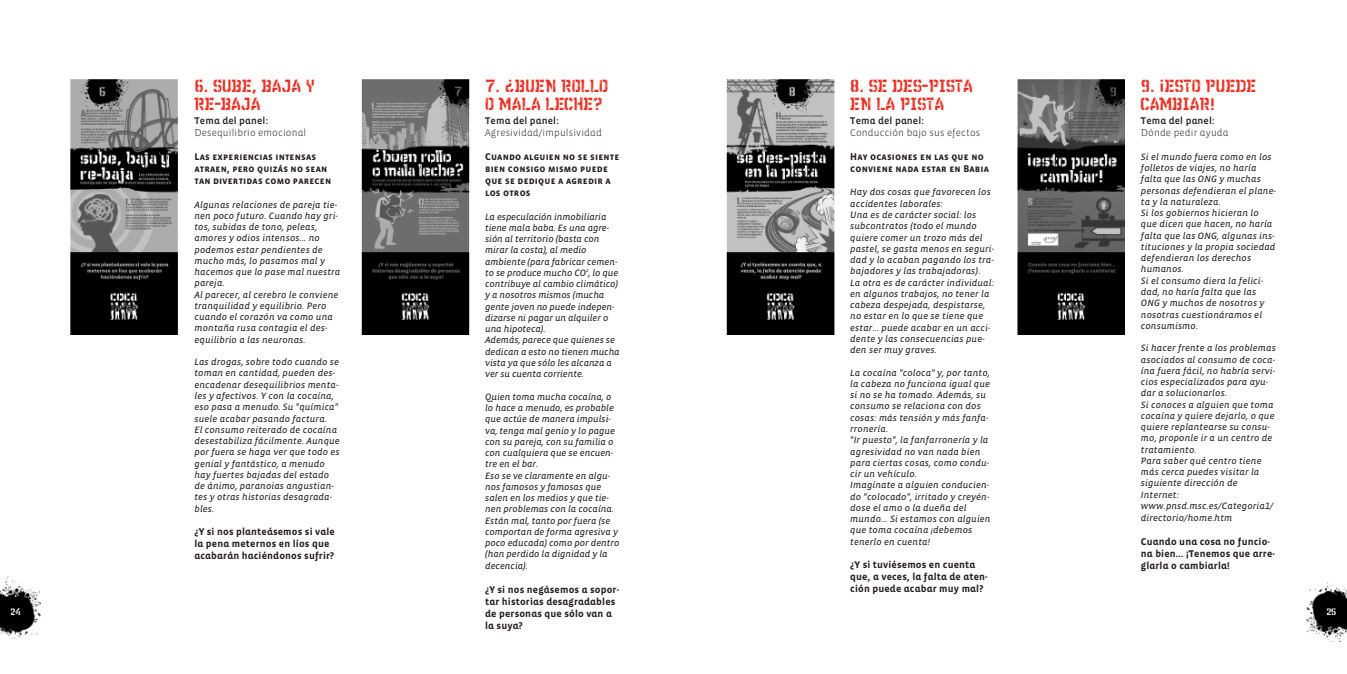
<style>
.page{position:relative;width:1347px;height:674px;background:#fff}
.page>*{position:absolute;margin:0;border:0;box-sizing:border-box;transform-origin:0 0}
.t1{font:15px/18px "WC Wunderbach Paint Bta";letter-spacing:.02em;color:#ee2e22}
.t2{font:700 10px/12px "Vista Sans Alt";letter-spacing:.015em;color:#231f20}
.t3{font:10px/12px "Vista Sans SC Bold";letter-spacing:.015em;color:#231f20}
.t4{font:300 10px "Vista Sans Alt";letter-spacing:.015em;color:#231f20}
.t5{font:10px "Vista Sans Alt Med";letter-spacing:.015em;color:#231f20}
.t6{font:9.38px/11.2px "Vista Sans Alt Reg Ita";letter-spacing:.015em;color:#231f20}
.t7{font:9.38px/11.2px "Vista Sans Alt Reg Ita";letter-spacing:-.005em;color:#231f20}
.t8{font:8.12px "WC Wunderbach Paint Bta";color:#fff}
</style>
<div class="page">
<img style="left:0;top:576px;width:40px;height:62px">
<img style="left:1306px;top:582px;width:40px;height:59px">
<img style="left:71px;top:79px;width:107px;height:255px">
<img style="left:361px;top:79px;width:108px;height:255px">
<img style="left:726px;top:79px;width:108px;height:255px">
<div style="left:1017px;top:79px;width:112px;height:263px;background:linear-gradient(to right,#fff,#fff)"></div>
<img style="left:1017px;top:79px;width:107px;height:255px">
<h1 class="t1" style="left:194px;top:78px;width:122px">6. SUBE, BAJA Y<br>RE-BAJA</h1>
<p class="t5" style="left:194px;top:114px;width:75px">Tema del panel:</p>
<p class="t4" style="left:194px;top:126px;width:113px">Desequilibrio emocional</p>
<p class="t3" style="left:194px;top:151px;width:138px">Las experiencias intensas atraen, pero quizás no sean tan divertidas como parecen</p>
<p class="t6" style="left:194px;top:198px;width:147px">Algunas relaciones de pareja tie&shy;nen poco futuro. Cuando hay gri&shy;tos, subidas de tono, peleas, amores y odios intensos... no podemos estar pendientes de mucho más, lo pasamos mal y hacemos que lo pase mal nuestra pareja.<br>Al parecer, al cerebro le conviene tranquilidad y equilibrio. Pero cuando el corazón va como una montaña rusa contagia el des&shy;equilibrio a las neuronas.</p>
<p class="t6" style="left:194px;top:356px;width:147px">Las drogas, sobre todo cuando se toman en cantidad, pueden des&shy;encadenar desequilibrios menta&shy;les y afectivos. Y con la cocaína, eso pasa a menudo. Su "química" suele acabar pasando factura.<br>El consumo reiterado de cocaína desestabiliza fácilmente. Aunque por fuera se haga ver que todo es genial y fantástico, a menudo hay fuertes bajadas del estado de ánimo, paranoias angustian&shy;tes y otras historias desagrada&shy;bles.</p>
<p class="t2" style="left:194px;top:525px;width:142px">¿Y si nos planteásemos si vale la pena meternos en líos que acabarán haciéndonos sufrir?</p>
<h1 class="t1" style="left:850px;top:78px;width:124px">8. SE DES-PISTA<br>EN LA PISTA</h1>
<p class="t5" style="left:850px;top:114px;width:75px">Tema del panel:</p>
<p class="t4" style="left:850px;top:126px;width:131px">Conducción bajo sus efectos</p>
<p class="t3" style="left:850px;top:151px;width:140px">Hay ocasiones en las que no conviene nada estar en Babia</p>
<p class="t6" style="left:850px;top:186px;width:145px">Hay dos cosas que favorecen los accidentes laborales:<br>Una es de carácter social: los subcontratos (todo el mundo quiere comer un trozo más del pastel, se gasta menos en seguri&shy;dad y lo acaban pagando los tra&shy;bajadores y las trabajadoras).<br>La otra es de carácter individual: en algunos trabajos, no tener la cabeza despejada, despistarse, no estar en lo que se tiene que estar... puede acabar en un acci&shy;dente y las consecuencias pue&shy;den ser muy graves.</p>
<p class="t6" style="left:850px;top:366px;width:142px">La cocaína "coloca" y, por tanto, la cabeza no funciona igual que si no se ha tomado. Además, su consumo se relaciona con dos cosas: más tensión y más fanfa&shy;rronería.<br>"Ir puesto", la fanfarronería y la agresividad no van nada bien para ciertas cosas, como condu&shy;cir un vehículo.<br>Imagínate a alguien conducien&shy;do "colocado", irritado y creyén&shy;dose el amo o la dueña del mundo... Si estamos con alguien que toma cocaína ¡debemos tenerlo en cuenta!</p>
<p class="t2" style="left:850px;top:558px;width:139px">¿Y si tuviésemos en cuenta que, a veces, la falta de aten&shy;ción puede acabar muy mal?</p>
<h1 class="t1" style="left:1140px;top:78px;width:117px">9. ¡ESTO PUEDE<br>CAMBIAR!</h1>
<p class="t5" style="left:1140px;top:114px;width:75px">Tema del panel:</p>
<p class="t4" style="left:1140px;top:127px;width:89px">Dónde pedir ayuda</p>
<p class="t6" style="left:1140px;top:151px;width:137px">Si el mundo fuera como en los folletos de viajes, no haría falta que las ONG y muchas personas defendieran el plane&shy;ta y la naturaleza.<br>Si los gobiernos hicieran lo que dicen que hacen, no haría falta que las ONG, algunas ins&shy;tituciones y la propia sociedad defendieran los derechos humanos.<br>Si el consumo diera la felici&shy;dad, no haría falta que las<br>ONG y muchos de nosotros y nosotras cuestionáramos el consumismo.</p>
<p class="t6" style="left:1140px;top:342px;width:136px">Si hacer frente a los problemas asociados al consumo de coca&shy;ína fuera fácil, no habría servi&shy;cios especializados para ayu&shy;dar a solucionarlos.<br>Si conoces a alguien que toma cocaína y quiere dejarlo, o que quiere replantearse su consu&shy;mo, proponle ir a un centro de tratamiento.<br>Para saber qué centro tiene más cerca puedes visitar la siguiente dirección de<br>Internet: www.pnsd.msc.es/Categoria1/ directorio/home.htm</p>
<p class="t2" style="left:1140px;top:535px;width:136px">Cuando una cosa no funcio&shy;na bien… ¡Tenemos que arre&shy;glarla o cambiarla!</p>
<h1 class="t1" style="left:485px;top:78px;width:125px">7. ¿BUEN ROLLO<br>O MALA LECHE?</h1>
<p class="t5" style="left:485px;top:114px;width:75px">Tema del panel:</p>
<p class="t4" style="left:485px;top:126px;width:118px">Agresividad/impulsividad</p>
<p class="t3" style="left:485px;top:151px;width:136px">Cuando alguien no se siente bien consigo mismo puede que se dedique a agredir a los otros</p>
<p class="t7" style="left:485px;top:210px;width:136px">La especulación inmobiliaria tiene mala baba. Es una agre&shy;sión al territorio (basta con mirar la costa), al medio ambiente (para fabricar cemen&shy;to se produce mucho CO<sup>2</sup>, lo que contribuye al cambio climático) y a nosotros mismos (mucha gente joven no puede indepen&shy;dizarse ni pagar un alquiler o una hipoteca).<br>Además, parece que quienes se dedican a esto no tienen mucha vista ya que sólo les alcanza a ver su cuenta corriente.</p>
<p class="t6" style="left:485px;top:390px;width:136px">Quien toma mucha cocaína, o lo hace a menudo, es probable que actúe de manera impulsi&shy;va, tenga mal genio y lo pague con su pareja, con su familia o con cualquiera que se encuen&shy;tre en el bar.<br>Eso se ve claramente en algu&shy;nos famosos y famosas que salen en los medios y que tie&shy;nen problemas con la cocaína.<br>Están mal, tanto por fuera (se comportan de forma agresiva y poco educada) como por dentro (han perdido la dignidad y la decencia).</p>
<p class="t2" style="left:485px;top:583px;width:136px">¿Y si nos negásemos a sopor&shy;tar historias desagradables de personas que sólo van a la suya?</p>
<p class="t8" style="left:11px;top:607px;width:11px">24</p>
<p class="t8" style="left:1326px;top:607px;width:11px">25</p>
</div>
